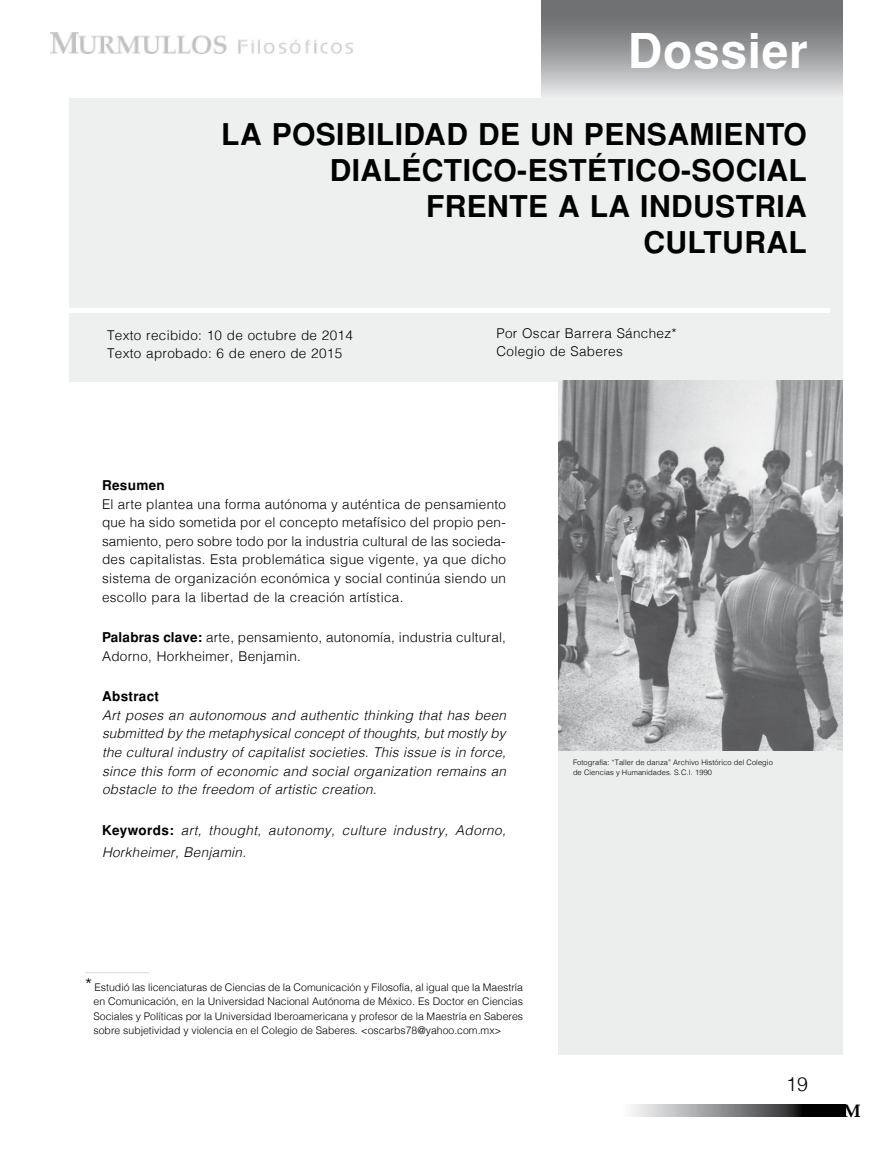
<style>
.page{position:relative;width:893px;height:1149px;background:#fff}
.page>*{position:absolute;margin:0;border:0;box-sizing:border-box;transform-origin:0 0}
.t1{font:700 48px "Helvetica";letter-spacing:.015em;color:#fff}
.t2{font:700 30px/36px "Helvetica";letter-spacing:.015em;color:#000;text-align:right}
.t3{font:300 19.5px "Helvetica";color:#000}
.t4{font:700 18px "Palatino Linotype";color:#000}
.t5{font:300 13.5px/18.6px "Helvetica";letter-spacing:.025em;color:#000}
.t6{font:italic 300 13.5px/18.6px "Helvetica";letter-spacing:.025em;color:#000;text-align:justify}
.t7{font:700 13.5px "Helvetica";letter-spacing:.025em;color:#000}
.t8{font:300 10.5px/14.2px "Helvetica";color:#000;text-align:justify}
.t9{font:300 7.5px/10.5px "Helvetica";letter-spacing:.01em;color:#000}
.s1{font-weight:700}
.s2{font-weight:700;font-style:normal}
.s3{font-size:18px}
</style>
<div class="page">
<img style="left:51px;top:32px;width:302px;height:22px">
<svg style="left:632px;top:1104px;width:213px;height:12px;background:#737375"></svg>
<svg style="left:541px;top:0;width:302px;height:97px;background:#9c9d9f"></svg>
<div style="left:69px;top:97px;width:774px;height:284px;background:#eeefef"></div>
<div style="left:69px;top:308px;width:761px;height:5px;background:#fff"></div>
<div style="left:558px;top:380px;width:285px;height:675px;background:#eceded"></div>
<img style="left:558px;top:380px;width:285px;height:370px">
<hr style="left:85px;top:972px;width:64px;height:1px;background:#d9dadb">
<h1 class="t1" style="left:628px;top:23px;width:182px">Dossier</h1>
<h2 class="t2" style="left:221px;top:116px;width:587px">LA POSIBILIDAD DE UN PENSAMIENTO<br>DIALÉCTICO-ESTÉTICO-SOCIAL<br>FRENTE A LA INDUSTRIA<br>CULTURAL</h2>
<p class="t5" style="left:107px;top:325px;width:247px;line-height:18px">Texto recibido: 10 de octubre de 2014<br>Texto aprobado: 6 de enero de 2015</p>
<p class="t5" style="left:496px;top:322px;width:182px;line-height:18px">Por Oscar Barrera Sánchez*<br>Colegio de Saberes</p>
<p class="t7" style="left:102px;top:477px;width:64px">Resumen</p>
<p class="t5" style="left:102px;top:493px;width:406px;text-align:justify">El arte plantea una forma autónoma y auténtica de pensamiento que ha sido sometida por el concepto metafísico del propio pen&shy;samiento, pero sobre todo por la industria cultural de las socieda&shy;des capitalistas. Esta problemática sigue vigente, ya que dicho sistema de organización económica y social continúa siendo un escollo para la libertad de la creación artística.</p>
<p class="t5" style="left:102px;top:626px;width:405px"><span class="s1">Palabras clave:</span> arte, pensamiento, autonomía, industria cultural,<br>Adorno, Horkheimer, Benjamin.</p>
<p class="t7" style="left:102px;top:688px;width:59px">Abstract</p>
<p class="t6" style="left:102px;top:704px;width:406px">Art poses an autonomous and authentic thinking that has been submitted by the metaphysical concept of thoughts, but mostly by the cultural industry of capitalist societies. This issue is in force, since this form of economic and social organization remains an obstacle to the freedom of artistic creation.</p>
<p class="t6" style="left:102px;top:817px;width:405px;line-height:22.5px"><span class="s2">Keywords:</span> art, thought, autonomy, culture industry, Adorno,<br>Horkheimer, Benjamin.</p>
<p class="t8" style="left:94px;top:979px;width:431px;text-indent:-9px"><span class="s3">*</span> Estudió las licenciaturas de Ciencias de la Comunicación y Filosofía, al igual que la Maestría en Comunicación, en la Universidad Nacional Autónoma de México. Es Doctor en Ciencias Sociales y Políticas por la Universidad Iberoamericana y profesor de la Maestría en Saberes sobre subjetividad y violencia en el Colegio de Saberes. &lt;oscarbs78@yahoo.com.mx&gt;</p>
<p class="t9" style="left:573px;top:756px;width:201px">Fotografía: “Taller de danza” Archivo Histórico del Colegio de Ciencias y Humanidades. S.C.I. 1990</p>
<h3 class="t3" style="left:786px;top:1066px;width:23px">19</h3>
<h3 class="t4" style="left:843px;top:1097px;width:19px">M</h3>
</div>
